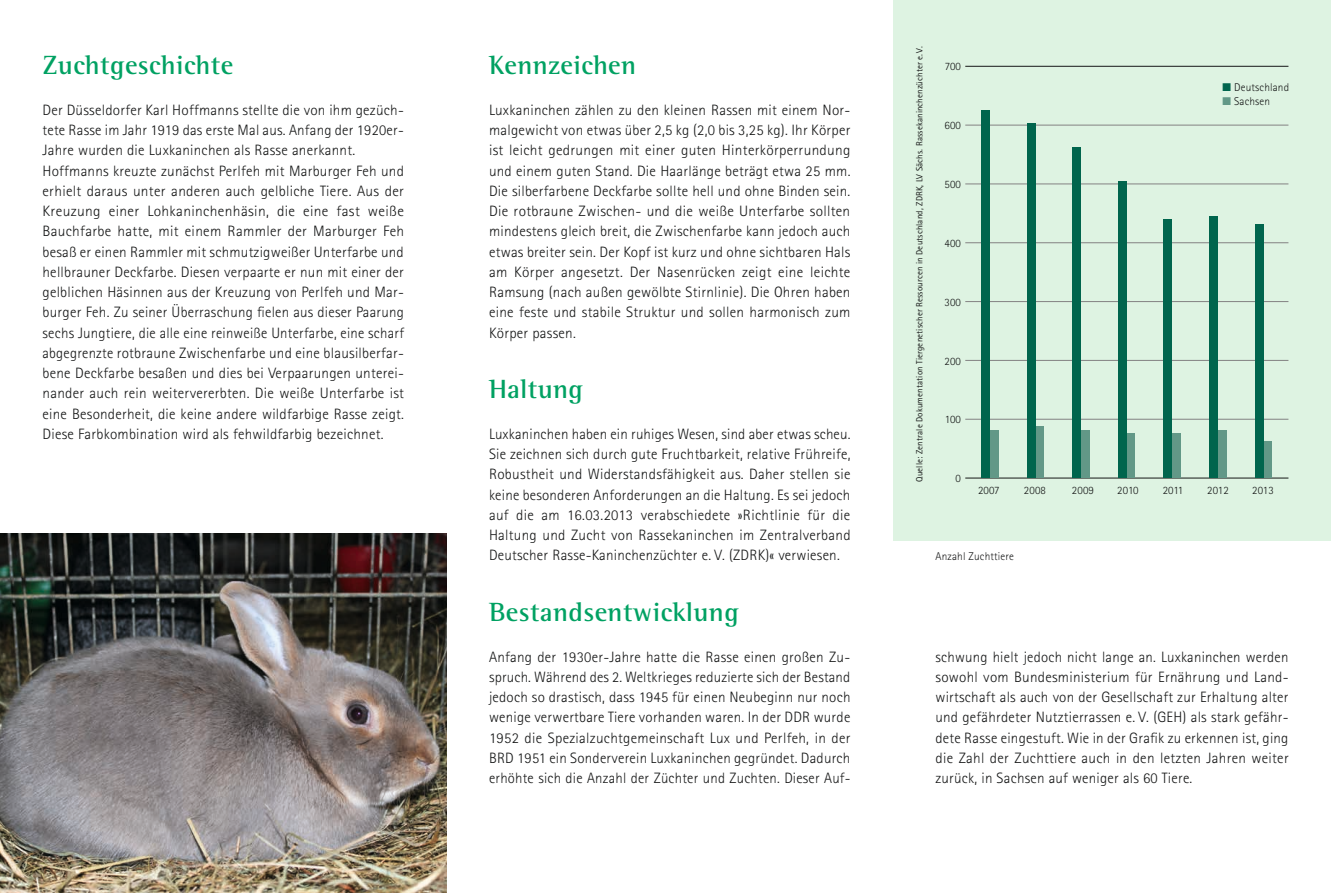
<style>
.page{position:relative;width:1331px;height:893px;background:#fff}
.page>*{position:absolute;margin:0;border:0;box-sizing:border-box;transform-origin:0 0}
.t1{font:700 27px "Rotis Semi Serif";letter-spacing:.015em;color:#00a162}
.t2{font:300 15px/20.2px "Rotis Sans Serif";letter-spacing:.015em;color:#151616;text-align:justify}
.t3{font:300 11.25px/13.5px "Rotis Sans Serif";letter-spacing:.015em;color:#151616}
.t4{font:9px "Rotis Sans Serif";letter-spacing:.015em;color:#151616}
</style>
<div class="page">
<img style="left:0;top:534px;width:446px;height:359px">
<div style="left:893px;top:0;width:438px;height:540px;background:#def3e2"></div>
<hr style="left:965px;top:66px;width:323px;height:1px;background:#151616">
<hr style="left:965px;top:125px;width:323px;height:1px;background:#838282">
<hr style="left:965px;top:184px;width:323px;height:1px;background:#838282">
<hr style="left:965px;top:242px;width:323px;height:1px;background:#838282">
<hr style="left:965px;top:301px;width:323px;height:1px;background:#838282">
<hr style="left:965px;top:360px;width:323px;height:1px;background:#838282">
<hr style="left:965px;top:419px;width:323px;height:1px;background:#838282">
<hr style="left:965px;top:478px;width:323px;height:1px;background:#151616">
<div style="left:990px;top:430px;width:8px;height:48px;background:#629887"></div>
<div style="left:981px;top:110px;width:9px;height:368px;background:#00654d"></div>
<div style="left:1035px;top:427px;width:9px;height:51px;background:#629887"></div>
<div style="left:1027px;top:124px;width:8px;height:354px;background:#00654d"></div>
<div style="left:1081px;top:430px;width:8px;height:48px;background:#629887"></div>
<div style="left:1072px;top:148px;width:9px;height:330px;background:#00654d"></div>
<div style="left:1127px;top:433px;width:8px;height:45px;background:#629887"></div>
<div style="left:1118px;top:181px;width:9px;height:297px;background:#00654d"></div>
<div style="left:1172px;top:433px;width:9px;height:45px;background:#629887"></div>
<div style="left:1164px;top:219px;width:8px;height:259px;background:#00654d"></div>
<div style="left:1218px;top:430px;width:8px;height:48px;background:#629887"></div>
<div style="left:1209px;top:216px;width:9px;height:262px;background:#00654d"></div>
<div style="left:1263px;top:441px;width:9px;height:37px;background:#629887"></div>
<div style="left:1255px;top:224px;width:8px;height:254px;background:#00654d"></div>
<h1 class="t1" style="left:43px;top:49px;width:192px">Zuchtgeschichte</h1>
<p class="t2" style="left:43px;top:100px;width:363px;text-align:left">Der Düsseldorfer Karl Hoffmanns stellte die von ihm gezüch&shy;tete Rasse im Jahr 1919 das erste Mal aus. Anfang der 1920er-Jahre wurden die Luxkaninchen als Rasse anerkannt.<br>Hoffmanns kreuzte zunächst Perlfeh mit Marburger Feh und erhielt daraus unter anderen auch gelbliche Tiere. Aus der Kreuzung einer Lohkaninchenhäsin, die eine fast weiße Bauchfarbe hatte, mit einem Rammler der Marburger Feh besaß er einen Rammler mit schmutzigweißer Unterfarbe und hellbrauner Deckfarbe. Diesen verpaarte er nun mit einer der gelblichen Häsinnen aus der Kreuzung von Perlfeh und Mar&shy;burger Feh. Zu seiner Überraschung fielen aus dieser Paarung sechs Jungtiere, die alle eine reinweiße Unterfarbe, eine scharf abgegrenzte rotbraune Zwischenfarbe und eine blausilberfar&shy;bene Deckfarbe besaßen und dies bei Verpaarungen unterei&shy;nander auch rein weitervererbten. Die weiße Unterfarbe ist eine Besonderheit, die keine andere wildfarbige Rasse zeigt.<br>Diese Farbkombination wird als fehwildfarbig bezeichnet.</p>
<p class="t4" style="left:914px;top:482px;width:437px;rotate:-90deg">Quelle: Zentrale Dokumentation Tiergenetischer Ressourcen in Deutschland, ZDRK, LV Sächs. Rassekaninchenzüchter e.V.</p>
<h1 class="t1" style="left:489px;top:49px;width:149px">Kennzeichen</h1>
<p class="t2" style="left:489px;top:100px;width:363px">Luxkaninchen zählen zu den kleinen Rassen mit einem Nor&shy;malgewicht von etwas über 2,5 kg (2,0 bis 3,25 kg). Ihr Körper ist leicht gedrungen mit einer guten Hinterkörperrundung und einem guten Stand. Die Haarlänge beträgt etwa 25 mm.<br>Die silberfarbene Deckfarbe sollte hell und ohne Binden sein.<br>Die rotbraune Zwischen- und die weiße Unterfarbe sollten mindestens gleich breit, die Zwischenfarbe kann jedoch auch etwas breiter sein. Der Kopf ist kurz und ohne sichtbaren Hals am Körper angesetzt. Der Nasenrücken zeigt eine leichte Ramsung (nach außen gewölbte Stirnlinie). Die Ohren haben eine feste und stabile Struktur und sollen harmonisch zum Körper passen.</p>
<h1 class="t1" style="left:489px;top:373px;width:96px">Haltung</h1>
<p class="t2" style="left:489px;top:424px;width:363px">Luxkaninchen haben ein ruhiges Wesen, sind aber etwas scheu.<br>Sie zeichnen sich durch gute Fruchtbarkeit, relative Frühreife, Robustheit und Widerstandsfähigkeit aus. Daher stellen sie keine besonderen Anforderungen an die Haltung. Es sei jedoch auf die am 16.03.2013 verabschiedete »Richtlinie für die Haltung und Zucht von Rassekaninchen im Zentralverband Deutscher Rasse-Kaninchenzüchter e. V. (ZDRK)« verwiesen.</p>
<h1 class="t1" style="left:489px;top:596px;width:251px">Bestandsentwicklung</h1>
<p class="t2" style="left:489px;top:646px;width:363px">Anfang der 1930er-Jahre hatte die Rasse einen großen Zu&shy;spruch. Während des 2. Weltkrieges reduzierte sich der Bestand jedoch so drastisch, dass 1945 für einen Neubeginn nur noch wenige verwertbare Tiere vorhanden waren. In der DDR wurde 1952 die Spezialzuchtgemeinschaft Lux und Perlfeh, in der BRD 1951 ein Sonderverein Luxkaninchen gegründet. Dadurch erhöhte sich die Anzahl der Züchter und Zuchten. Dieser Auf-</p>
<p class="t2" style="left:935px;top:646px;width:355px">schwung hielt jedoch nicht lange an. Luxkaninchen werden sowohl vom Bundesministerium für Ernährung und Land&shy;wirtschaft als auch von der Gesellschaft zur Erhaltung alter und gefährdeter Nutztierrassen e. V. (GEH) als stark gefähr&shy;dete Rasse eingestuft. Wie in der Grafik zu erkennen ist, ging die Zahl der Zuchttiere auch in den letzten Jahren weiter zurück, in Sachsen auf weniger als 60 Tiere.</p>
<p class="t3" style="left:945px;top:59px;width:18px">700</p>
<p class="t3" style="left:1234px;top:81px;width:57px">Deutschland<br>Sachsen</p>
<p class="t3" style="left:944px;top:118px;width:18px">600</p>
<p class="t3" style="left:944px;top:177px;width:18px">500</p>
<p class="t3" style="left:944px;top:236px;width:18px">400</p>
<p class="t3" style="left:944px;top:295px;width:18px">300</p>
<p class="t3" style="left:944px;top:354px;width:18px">200</p>
<p class="t3" style="left:945px;top:413px;width:18px">100</p>
<p class="t3" style="left:956px;top:472px;width:7px">0</p>
<p class="t3" style="left:978px;top:483px;width:23px">2007</p>
<p class="t3" style="left:1024px;top:483px;width:24px">2008</p>
<p class="t3" style="left:1072px;top:483px;width:24px">2009</p>
<p class="t3" style="left:1117px;top:483px;width:23px">2010</p>
<p class="t3" style="left:1163px;top:483px;width:22px">2011</p>
<p class="t3" style="left:1207px;top:483px;width:23px">2012</p>
<p class="t3" style="left:1252px;top:483px;width:23px">2013</p>
<p class="t3" style="left:935px;top:550px;width:80px">Anzahl Zuchttiere</p>
</div>
